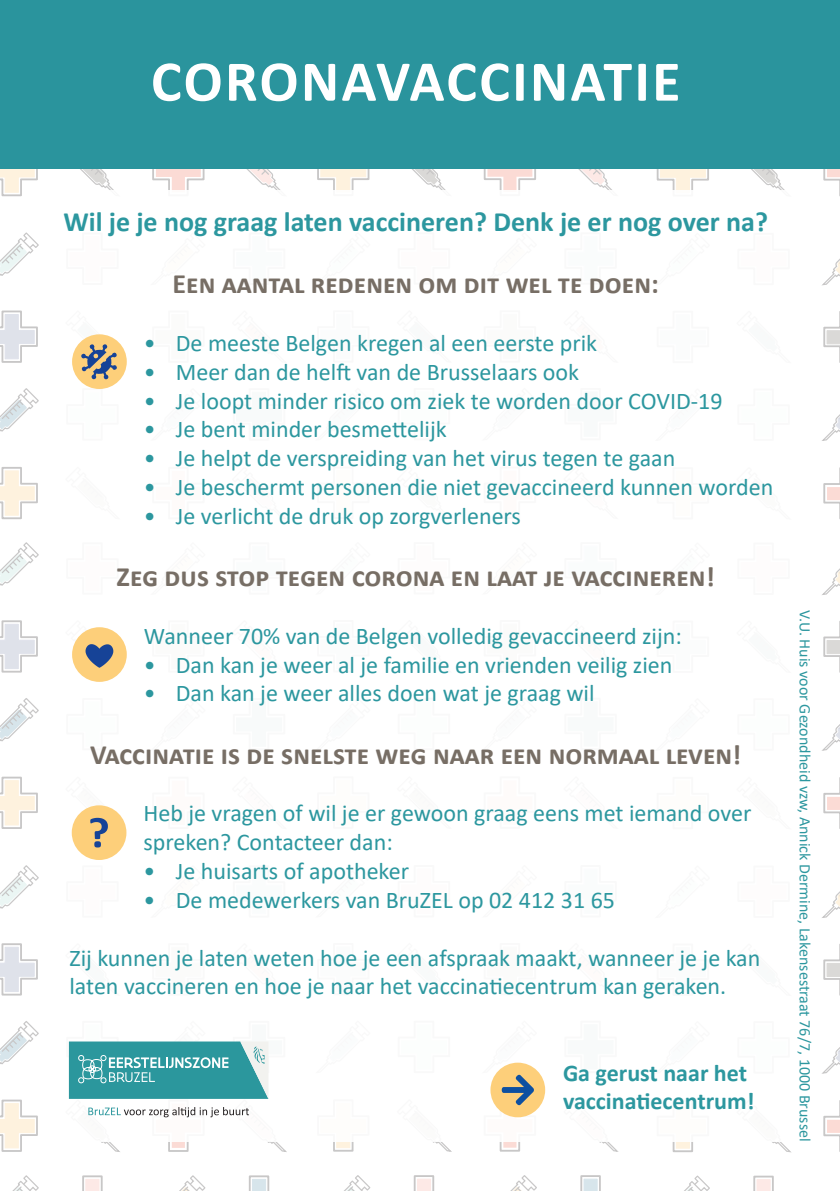
<style>
.page{position:relative;width:840px;height:1191px;background:#fff}
.page>*{position:absolute;margin:0;border:0;box-sizing:border-box;transform-origin:0 0}
.t1{font:700 58px "Calibri";letter-spacing:.04em;color:#fff}
.t2{font:700 28px "Calibri";color:#776e65}
.t3{font:700 28px "Calibri";color:#2c979f}
.t4{font:24px/28.8px "Calibri";color:#2c979f}
.t5{font:700 24px/28.8px "Calibri";color:#2c979f}
.t6{font:16px "Calibri";color:#2c979f}
</style>
<div class="page">
<svg style="left:0;top:542px;width:39px;height:44px"></svg>
<svg style="left:0;top:620px;width:38px;height:53px"></svg>
<svg style="left:0;top:698px;width:39px;height:44px"></svg>
<svg style="left:0;top:776px;width:38px;height:53px"></svg>
<svg style="left:0;top:865px;width:39px;height:44px"></svg>
<svg style="left:0;top:943px;width:38px;height:53px"></svg>
<svg style="left:0;top:1021px;width:39px;height:43px"></svg>
<svg style="left:0;top:1099px;width:38px;height:53px"></svg>
<svg style="left:433px;top:1142px;width:19px;height:10px"></svg>
<svg style="left:333px;top:1142px;width:21px;height:10px"></svg>
<svg style="left:599px;top:1142px;width:20px;height:10px"></svg>
<svg style="left:822px;top:569px;width:17px;height:26px"></svg>
<svg style="left:823px;top:636px;width:16px;height:21px"></svg>
<svg style="left:822px;top:725px;width:17px;height:26px"></svg>
<svg style="left:823px;top:793px;width:16px;height:21px"></svg>
<svg style="left:822px;top:892px;width:17px;height:26px"></svg>
<svg style="left:823px;top:959px;width:16px;height:21px"></svg>
<svg style="left:772px;top:1142px;width:19px;height:11px"></svg>
<svg style="left:672px;top:1142px;width:21px;height:11px"></svg>
<svg style="left:822px;top:1048px;width:17px;height:26px"></svg>
<svg style="left:823px;top:1115px;width:16px;height:22px"></svg>
<svg style="left:12px;top:1175px;width:27px;height:16px"></svg>
<svg style="left:82px;top:1175px;width:21px;height:16px"></svg>
<svg style="left:179px;top:1175px;width:27px;height:16px"></svg>
<svg style="left:249px;top:1175px;width:21px;height:16px"></svg>
<svg style="left:344px;top:1175px;width:27px;height:16px"></svg>
<svg style="left:413px;top:1175px;width:22px;height:16px"></svg>
<svg style="left:510px;top:1175px;width:27px;height:16px"></svg>
<svg style="left:580px;top:1175px;width:21px;height:16px"></svg>
<svg style="left:684px;top:1175px;width:26px;height:16px"></svg>
<svg style="left:753px;top:1175px;width:21px;height:16px"></svg>
<svg style="left:64px;top:168px;width:58px;height:22px"></svg>
<svg style="left:0;top:168px;width:39px;height:29px"></svg>
<svg style="left:231px;top:168px;width:58px;height:22px"></svg>
<svg style="left:151px;top:168px;width:54px;height:22px"></svg>
<svg style="left:395px;top:168px;width:58px;height:22px"></svg>
<svg style="left:316px;top:168px;width:54px;height:22px"></svg>
<svg style="left:562px;top:168px;width:58px;height:22px"></svg>
<svg style="left:482px;top:168px;width:54px;height:22px"></svg>
<svg style="left:0;top:232px;width:39px;height:44px"></svg>
<svg style="left:0;top:310px;width:38px;height:53px"></svg>
<svg style="left:0;top:388px;width:39px;height:44px"></svg>
<svg style="left:0;top:467px;width:38px;height:53px"></svg>
<svg style="left:735px;top:168px;width:58px;height:22px"></svg>
<svg style="left:655px;top:168px;width:54px;height:22px"></svg>
<svg style="left:821px;top:168px;width:18px;height:13px"></svg>
<svg style="left:822px;top:260px;width:17px;height:26px"></svg>
<svg style="left:823px;top:326px;width:16px;height:21px"></svg>
<svg style="left:822px;top:415px;width:17px;height:26px"></svg>
<svg style="left:823px;top:483px;width:16px;height:21px"></svg>
<div style="left:0;top:0;width:839px;height:168px;background:#2a949d"></div>
<svg style="left:68px;top:1041px;width:219px;height:111px"></svg>
<div style="left:490px;top:1062px;width:55px;height:55px;background:#fdcf7a;border-radius:50%"></div>
<svg style="left:490px;top:1062px;width:48px;height:90px"></svg>
<div style="left:72px;top:805px;width:54px;height:55px;background:#fdcf7a;border-radius:50%"></div>
<svg style="left:71px;top:805px;width:51px;height:42px"></svg>
<div style="left:72px;top:627px;width:55px;height:55px;background:#fdcf7a;border-radius:50%"></div>
<svg style="left:72px;top:627px;width:50px;height:46px"></svg>
<div style="left:72px;top:334px;width:55px;height:55px;background:#fdcf7a;border-radius:50%"></div>
<svg style="left:72px;top:334px;width:50px;height:45px"></svg>
<p class="t1" style="left:151px;top:40px;width:530px">CORONAVACCINATIE</p>
<p class="t3" style="left:63px;top:202px;width:705px">Wil je je nog graag laten vaccineren? Denk je er nog over na?</p>
<p class="t2" style="left:172px;top:264px;width:487px">Een aantal redenen om dit wel te doen:</p>
<p class="t4" style="left:144px;top:328px;width:454px">• De meeste Belgen kregen al een eerste prik</p>
<p class="t4" style="left:144px;top:357px;width:436px">• Meer dan de helft van de Brusselaars ook</p>
<p class="t4" style="left:144px;top:385px;width:580px">• Je loopt minder risico om ziek te worden door COVID-19</p>
<p class="t4" style="left:144px;top:414px;width:304px">• Je bent minder besmettelijk</p>
<p class="t4" style="left:144px;top:443px;width:532px">• Je helpt de verspreiding van het virus tegen te gaan</p>
<p class="t4" style="left:144px;top:472px;width:630px">• Je beschermt personen die niet gevaccineerd kunnen worden</p>
<p class="t4" style="left:144px;top:501px;width:378px">• Je verlicht de druk op zorgverleners</p>
<p class="t2" style="left:117px;top:557px;width:599px">Zeg dus stop tegen corona en laat je vaccineren!</p>
<p class="t4" style="left:144px;top:621px;width:539px">Wanneer 70% van de Belgen volledig gevaccineerd zijn:</p>
<p class="t4" style="left:144px;top:649px;width:530px">• Dan kan je weer al je familie en vrienden veilig zien</p>
<p class="t4" style="left:144px;top:678px;width:452px">• Dan kan je weer alles doen wat je graag wil</p>
<p class="t2" style="left:90px;top:734px;width:652px">Vaccinatie is de snelste weg naar een normaal leven!</p>
<p class="t4" style="left:143px;top:798px;width:609px">Heb je vragen of wil je er gewoon graag eens met iemand over spreken? Contacteer dan:</p>
<p class="t4" style="left:143px;top:856px;width:267px">• Je huisarts of apotheker</p>
<p class="t4" style="left:143px;top:885px;width:473px">• De medewerkers van BruZEL op 02 412 31 65</p>
<p class="t4" style="left:69px;top:942px;width:692px">Zij kunnen je laten weten hoe je een afspraak maakt, wanneer je je kan laten vaccineren en hoe je naar het vaccinatiecentrum kan geraken.</p>
<p class="t5" style="left:562px;top:1058px;width:193px">Ga gerust naar het vaccinatiecentrum!</p>
<p class="t6" style="left:815px;top:610px;width:532px;rotate:90deg">V.U. Huis voor Gezondheid vzw, Annick Dermine, Lakensestraat 76/7, 1000 Brussel</p>
</div>
